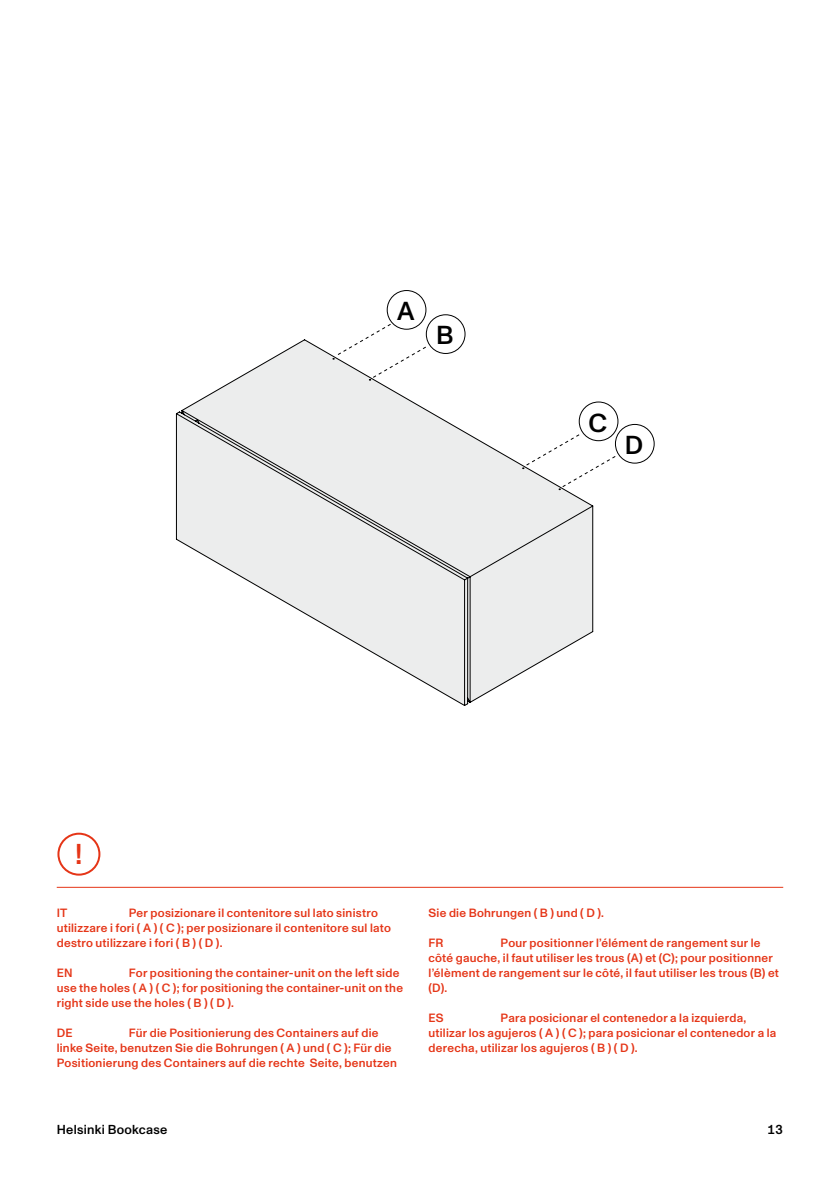
<style>
.page{position:relative;width:840px;height:1191px;background:#fff}
.page>*{position:absolute;margin:0;border:0;box-sizing:border-box;transform-origin:0 0}
.t1{font:500 28.6px "ABC Monument Grotesk";color:#e53517}
.t2{font:500 26px "ABC Monument Grotesk";color:#000}
.t3{font:500 13px "ABC Monument Grotesk";letter-spacing:.02em;color:#000}
.t4{font:500 12px/15px "ABC Monument Grotesk";letter-spacing:.02em;color:#e53517}
</style>
<div class="page">
<svg style="left:175px;top:339px;width:418px;height:367px"></svg>
<div style="left:386px;top:290px;width:40px;height:40px;border:1px solid #000;border-radius:50%"></div>
<div style="left:578px;top:401px;width:40px;height:40px;border:1px solid #000;border-radius:50%"></div>
<div style="left:425px;top:314px;width:40px;height:40px;border:1px solid #000;border-radius:50%"></div>
<div style="left:614px;top:424px;width:40px;height:39px;border:1px solid #000;border-radius:50%"></div>
<svg style="left:337px;top:323px;width:89px;height:55px"></svg>
<svg style="left:525px;top:434px;width:91px;height:54px"></svg>
<div style="left:57px;top:832px;width:43px;height:43px;border:2px solid #e53517;border-radius:50%"></div>
<hr style="left:57px;top:887px;width:725px;height:1px;background:#e53517">
<h2 class="t2" style="left:397px;top:296px;width:19px">A</h2>
<h2 class="t2" style="left:436px;top:320px;width:19px">B</h2>
<h2 class="t2" style="left:588px;top:407px;width:20px">C</h2>
<h2 class="t2" style="left:624px;top:430px;width:20px">D</h2>
<h1 class="t1" style="left:75px;top:837px;width:9px">!</h1>
<p class="t4" style="left:57px;top:905px;width:335px;text-indent:72px">Per posizionare il contenitore sul lato sinistro utilizzare i fori ( A ) ( C ); per posizionare il contenitore sul lato destro utilizzare i fori ( B ) ( D ).</p>
<p class="t4" style="left:57px;top:965px;width:17px">EN</p>
<p class="t4" style="left:57px;top:905px;width:12px">IT</p>
<p class="t4" style="left:57px;top:965px;width:347px;text-indent:72px">For positioning the container-unit on the left side use the holes ( A ) ( C ); for positioning the container-unit on the right side use the holes ( B ) ( D ).</p>
<p class="t4" style="left:57px;top:1025px;width:17px">DE</p>
<p class="t4" style="left:57px;top:1025px;width:341px;text-indent:72px">Für die Positionierung des Containers auf die linke Seite, benutzen Sie die Bohrungen ( A ) und ( C ); Für die<br>Positionierung des Containers auf die rechte Seite, benutzen</p>
<p class="t4" style="left:428px;top:905px;width:177px">Sie die Bohrungen ( B ) und ( D ).</p>
<p class="t4" style="left:428px;top:935px;width:17px">FR</p>
<p class="t4" style="left:428px;top:935px;width:352px;text-indent:72px">Pour positionner l’élément de rangement sur le côté gauche, il faut utiliser les trous (A) et (C); pour positionner l’élèment de rangement sur le côté, il faut utiliser les trous (B) et (D).</p>
<p class="t4" style="left:428px;top:1010px;width:17px">ES</p>
<p class="t4" style="left:428px;top:1010px;width:349px;text-indent:72px">Para posicionar el contenedor a la izquierda, utilizar los agujeros ( A ) ( C ); para posicionar el contenedor a la derecha, utilizar los agujeros ( B ) ( D ).</p>
<p class="t3" style="left:57px;top:1122px;width:112px">Helsinki Bookcase</p>
<p class="t3" style="left:766px;top:1122px;width:18px">13</p>
</div>
